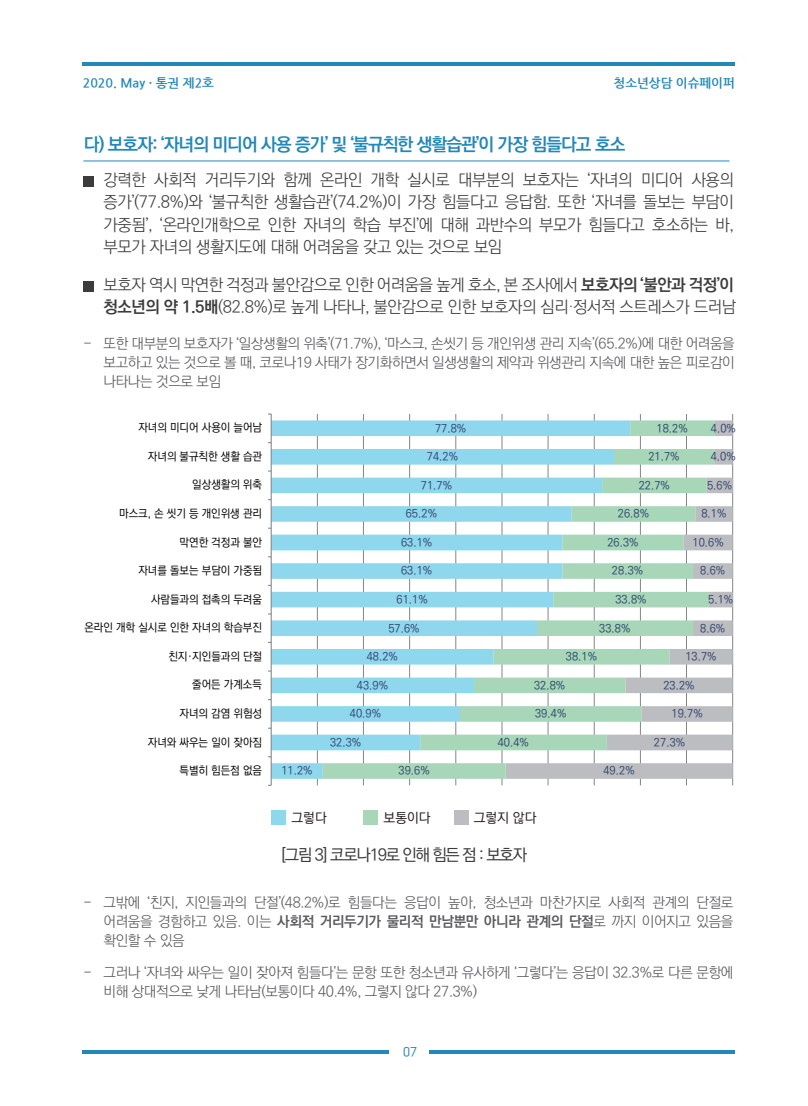
<style>
.page{position:relative;width:808px;height:1106px;background:#fff}
.page>*{position:absolute;margin:0;border:0;box-sizing:border-box;transform-origin:0 0}
.t1{font:700 18px "Ko Pub World Dotum";letter-spacing:-.05em;color:#2188b9}
.t2{font:300 16.5px/22.5px "Ko Pub World Dotum";letter-spacing:-.025em;color:#3c3c3d}
.t3{font:500 16.5px "Ko Pub World Dotum";letter-spacing:-.075em;color:#3c3c3d}
.t4{font:300 14.4px/18.8px "Ko Pub World Dotum";letter-spacing:-.025em;color:#5a5a5d;text-align:justify}
.t5{font:500 13.5px "Ko Pub World Dotum";color:#231f20}
.t6{font:700 12.45px "Nanum Gothic";color:#2188b9}
.t7{font:500 11.4px "Ko Pub Dotum";color:#30446e;scale:.96 1}
.t8{font:500 11.4px "Ko Pub Dotum";color:#030303;scale:.96 1}
.t9{font:10.95px "TT Omni Gothic M";color:#2188b9}
.s1{font-weight:700}
</style>
<div class="page">
<hr style="left:83px;top:63px;width:652px;height:3px;background:#2188b9">
<hr style="left:83px;top:1050px;width:652px;height:3px;background:#2188b9">
<div style="left:390px;top:1043px;width:39px;height:18px;background:#fff"></div>
<hr style="left:83px;top:161px;width:646px;height:1px;background:#2188b9">
<div style="left:83px;top:282px;width:10px;height:10px;background:#3c3c3d"></div>
<div style="left:83px;top:177px;width:10px;height:10px;background:#3c3c3d"></div>
<div style="left:271px;top:810px;width:15px;height:15px;background:#8fd7ed"></div>
<div style="left:364px;top:810px;width:14px;height:15px;background:#a7d7b8"></div>
<div style="left:454px;top:810px;width:14px;height:15px;background:#bcbdc0"></div>
<hr style="left:732px;top:414px;width:1px;height:371px;background:#838588">
<hr style="left:686px;top:414px;width:1px;height:371px;background:#838588">
<hr style="left:640px;top:414px;width:1px;height:371px;background:#838588">
<hr style="left:594px;top:414px;width:1px;height:371px;background:#838588">
<hr style="left:548px;top:414px;width:1px;height:371px;background:#838588">
<hr style="left:502px;top:414px;width:1px;height:371px;background:#838588">
<hr style="left:455px;top:414px;width:1px;height:371px;background:#838588">
<hr style="left:409px;top:414px;width:1px;height:371px;background:#838588">
<hr style="left:363px;top:414px;width:1px;height:371px;background:#838588">
<hr style="left:317px;top:414px;width:1px;height:371px;background:#838588">
<svg style="left:272px;top:420px;width:51px;height:358px;fill:#8fd7ed"></svg>
<svg style="left:323px;top:420px;width:183px;height:358px"></svg>
<svg style="left:506px;top:420px;width:227px;height:358px"></svg>
<hr style="left:271px;top:414px;width:1px;height:371px;background:#838588">
<p class="t6" style="left:83px;top:77px;width:133px">2020. May · 통권 제2호</p>
<p class="t6" style="left:614px;top:76px;width:123px">청소년상담 이슈페이퍼</p>
<p class="t1" style="left:84px;top:132px;width:543px">다) 보호자: ‘자녀의 미디어 사용 증가’ 및 ‘불규칙한 생활습관’이 가장 힘들다고 호소</p>
<p class="t4" style="left:83px;top:334px;width:10px">-</p>
<p class="t2" style="left:104px;top:169px;width:632px;text-align:justify">강력한 사회적 거리두기와 함께 온라인 개학 실시로 대부분의 보호자는 ‘자녀의 미디어 사용의 증가’(77.8%)와 ‘불규칙한 생활습관’(74.2%)이 가장 힘들다고 응답함. 또한 ‘자녀를 돌보는 부담이 가중됨’, ‘온라인개학으로 인한 자녀의 학습 부진’에 대해 과반수의 부모가 힘들다고 호소하는 바, 부모가 자녀의 생활지도에 대해 어려움을 갖고 있는 것으로 보임</p>
<p class="t2" style="left:104px;top:274px;width:634px">보호자 역시 막연한 걱정과 불안감으로 인한 어려움을 높게 호소, 본 조사에서 <span class="s1">보호자의 ‘불안과 걱정’이 청소년의 약 1.5배</span>(82.8%)로 높게 나타나, 불안감으로 인한 보호자의 심리·정서적 스트레스가 드러남</p>
<p class="t4" style="left:104px;top:335px;width:633px">또한 대부분의 보호자가 ‘일상생활의 위축’(71.7%), ‘마스크, 손씻기 등 개인위생 관리 지속’(65.2%)에 대한 어려움을 보고하고 있는 것으로 볼 때, 코로나19 사태가 장기화하면서 일생생활의 제약과 위생관리 지속에 대한 높은 피로감이 나타나는 것으로 보임</p>
<p class="t8" style="left:138px;top:422px;width:130px">자녀의 미디어 사용이 늘어남</p>
<p class="t8" style="left:148px;top:450px;width:120px">자녀의 불규칙한 생활 습관</p>
<p class="t8" style="left:192px;top:479px;width:74px">일상생활의 위축</p>
<p class="t8" style="left:119px;top:508px;width:150px">마스크, 손 씻기 등 개인위생 관리</p>
<p class="t8" style="left:180px;top:536px;width:87px">막연한 걱정과 불안</p>
<p class="t8" style="left:138px;top:565px;width:130px">자녀를 돌보는 부담이 가중됨</p>
<p class="t8" style="left:151px;top:593px;width:117px">사람들과의 접촉의 두려움</p>
<p class="t8" style="left:84px;top:622px;width:187px">온라인 개학 실시로 인한 자녀의 학습부진</p>
<p class="t8" style="left:168px;top:650px;width:99px">친지·지인들과의 단절</p>
<p class="t8" style="left:192px;top:679px;width:74px">줄어든 가계소득</p>
<p class="t8" style="left:180px;top:707px;width:87px">자녀의 감염 위험성</p>
<p class="t8" style="left:148px;top:736px;width:120px">자녀와 싸우는 일이 잦아짐</p>
<p class="t8" style="left:180px;top:765px;width:87px">특별히 힘든점 없음</p>
<p class="t7" style="left:281px;top:765px;width:34px">11.2%</p>
<p class="t7" style="left:435px;top:422px;width:34px">77.8%</p>
<p class="t7" style="left:427px;top:451px;width:34px">74.2%</p>
<p class="t7" style="left:421px;top:479px;width:34px">71.7%</p>
<p class="t7" style="left:406px;top:508px;width:34px">65.2%</p>
<p class="t7" style="left:401px;top:536px;width:34px">63.1%</p>
<p class="t7" style="left:401px;top:565px;width:34px">63.1%</p>
<p class="t7" style="left:396px;top:594px;width:34px">61.1%</p>
<p class="t7" style="left:388px;top:622px;width:34px">57.6%</p>
<p class="t7" style="left:367px;top:651px;width:34px">48.2%</p>
<p class="t7" style="left:357px;top:679px;width:34px">43.9%</p>
<p class="t7" style="left:350px;top:708px;width:34px">40.9%</p>
<p class="t7" style="left:330px;top:736px;width:34px">32.3%</p>
<p class="t7" style="left:398px;top:765px;width:34px">39.6%</p>
<p class="t7" style="left:711px;top:422px;width:28px">4.0%</p>
<p class="t7" style="left:711px;top:451px;width:28px">4.0%</p>
<p class="t7" style="left:707px;top:479px;width:28px">5.6%</p>
<p class="t7" style="left:701px;top:508px;width:28px">8.1%</p>
<p class="t7" style="left:692px;top:536px;width:34px">10.6%</p>
<p class="t7" style="left:700px;top:565px;width:28px">8.6%</p>
<p class="t7" style="left:708px;top:594px;width:28px">5.1%</p>
<p class="t7" style="left:700px;top:622px;width:28px">8.6%</p>
<p class="t7" style="left:685px;top:651px;width:34px">13.7%</p>
<p class="t7" style="left:663px;top:679px;width:34px">23.2%</p>
<p class="t7" style="left:671px;top:708px;width:34px">19.7%</p>
<p class="t7" style="left:654px;top:736px;width:34px">27.3%</p>
<p class="t7" style="left:656px;top:422px;width:34px">18.2%</p>
<p class="t7" style="left:648px;top:451px;width:34px">21.7%</p>
<p class="t7" style="left:639px;top:479px;width:34px">22.7%</p>
<p class="t7" style="left:618px;top:508px;width:34px">26.8%</p>
<p class="t7" style="left:607px;top:536px;width:34px">26.3%</p>
<p class="t7" style="left:612px;top:565px;width:34px">28.3%</p>
<p class="t7" style="left:615px;top:594px;width:34px">33.8%</p>
<p class="t7" style="left:599px;top:622px;width:34px">33.8%</p>
<p class="t7" style="left:566px;top:651px;width:34px">38.1%</p>
<p class="t7" style="left:534px;top:679px;width:34px">32.8%</p>
<p class="t7" style="left:535px;top:708px;width:34px">39.4%</p>
<p class="t7" style="left:498px;top:736px;width:34px">40.4%</p>
<p class="t7" style="left:603px;top:765px;width:34px">49.2%</p>
<p class="t5" style="left:291px;top:808px;width:37px">그렇다</p>
<p class="t5" style="left:384px;top:808px;width:49px">보통이다</p>
<p class="t5" style="left:474px;top:808px;width:64px">그렇지 않다</p>
<p class="t3" style="left:281px;top:843px;width:248px">[그림 3] 코로나19로 인해 힘든 점 : 보호자</p>
<p class="t4" style="left:83px;top:893px;width:10px">-</p>
<p class="t4" style="left:83px;top:963px;width:10px">-</p>
<p class="t4" style="left:104px;top:893px;width:631px">그밖에 ‘친지, 지인들과의 단절’(48.2%)로 힘들다는 응답이 높아, 청소년과 마찬가지로 사회적 관계의 단절로 어려움을 경함하고 있음. 이는 <span class="s1">사회적 거리두기가 물리적 만남뿐만 아니라 관계의 단절</span>로 까지 이어지고 있음을 확인할 수 있음</p>
<p class="t4" style="left:104px;top:963px;width:631px">그러나 ‘자녀와 싸우는 일이 잦아져 힘들다’는 문항 또한 청소년과 유사하게 ‘그렇다’는 응답이 32.3%로 다른 문항에 비해 상대적으로 낮게 나타남(보통이다 40.4%, 그렇지 않다 27.3%)</p>
<p class="t9" style="left:403px;top:1046px;width:15px">07</p>
</div>
